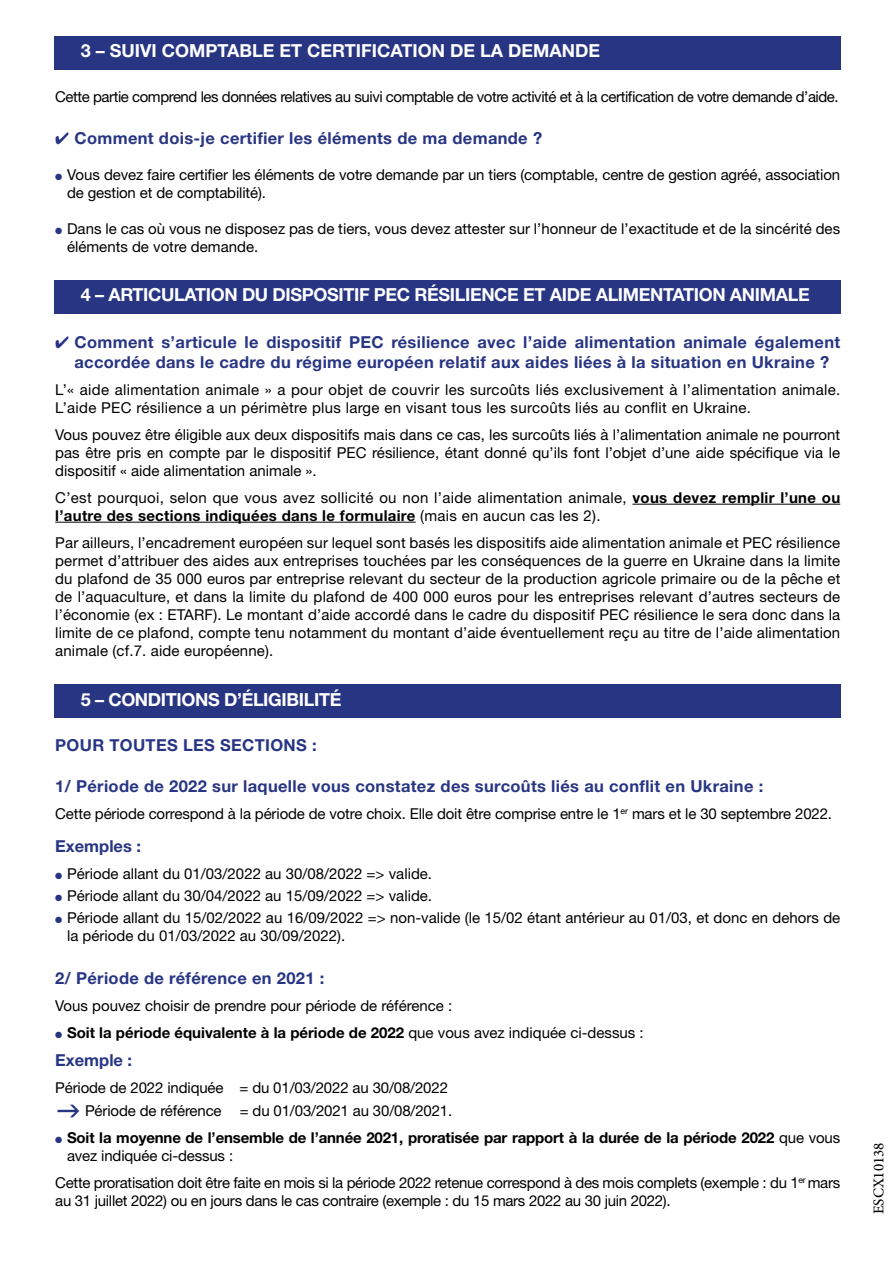
<style>
.page{position:relative;width:893px;height:1263px;background:#fff}
.page>*{position:absolute;margin:0;border:0;box-sizing:border-box;transform-origin:0 0}
.t1{font:700 18px "Helvetica Neue LT Std";letter-spacing:-.02em;color:#fff}
.t2{font:700 18px "Helvetica Neue LT Std";color:#fff}
.t3{font:700 16.5px/19.8px "Helvetica Neue LT Std";letter-spacing:.02em;color:#283583;text-align:center}
.t4{font:700 16.5px "Helvetica Neue LT Std";color:#283583}
.t5{font:15px/18px "Helvetica Neue LT Std";color:#000}
.t6{font:15px/18px "Helvetica Neue LT Std";letter-spacing:.02em;color:#000}
.t7{font:700 15px/18px "Helvetica Neue LT Std";letter-spacing:-.01em;color:#000}
.t8{font:15px/18px "Helvetica Neue LT Std";letter-spacing:-.02em;color:#000}
.t9{font:15px "Helvetica Neue LT Std";letter-spacing:-.03em;color:#000}
.t10{font:500 15px "Minion Pro";color:#000}
.s1{color:#283583}
.s2{font-weight:700}
.s3{font-weight:400}
</style>
<div class="page">
<hr style="left:632px;top:504px;width:208px;height:1px;background:#000">
<hr style="left:55px;top:522px;width:361px;height:1px;background:#000">
<div style="left:54px;top:36px;width:786px;height:33px;background:#283583"></div>
<div style="left:54px;top:280px;width:786px;height:33px;background:#283583"></div>
<div style="left:54px;top:684px;width:786px;height:34px;background:#283583"></div>
<p class="t2" style="left:81px;top:40px;width:521px">3 – SUIVI COMPTABLE ET CERTIFICATION DE LA DEMANDE</p>
<p class="t9" style="left:55px;top:88px;width:785px">Cette partie comprend les données relatives au suivi comptable de votre activité et à la certifcation de votre demande d’aide.</p>
<p class="t3" style="left:55px;top:128px;width:488px">✔ Comment dois-je certifer les éléments de ma demande ?</p>
<p class="t5" style="left:67px;top:165px;width:775px;text-indent:-12px"><span class="s1">●</span> Vous devez faire certifer les éléments de votre demande par un tiers (comptable, centre de gestion agréé, association de gestion et de comptabilité).</p>
<p class="t5" style="left:67px;top:219px;width:775px;text-indent:-12px"><span class="s1">●</span> Dans le cas où vous ne disposez pas de tiers, vous devez attester sur l’honneur de l’exactitude et de la sincérité des éléments de votre demande.</p>
<p class="t1" style="left:81px;top:284px;width:730px">4 – ARTICULATION DU DISPOSITIF PEC RÉSILIENCE ET AIDE ALIMENTATION ANIMALE</p>
<p class="t3" style="left:55px;top:332px;width:786px">✔ Comment s’articule le dispositif PEC résilience avec l’aide alimentation animale également accordée dans le cadre du régime européen relatif aux aides liées à la situation en Ukraine ?</p>
<p class="t6" style="left:55px;top:380px;width:786px">L’« aide alimentation animale » a pour objet de couvrir les surcoûts liés exclusivement à l’alimentation animale.<br>L’aide PEC résilience a un périmètre plus large en visant tous les surcoûts liés au confit en Ukraine.</p>
<p class="t5" style="left:55px;top:425px;width:786px;text-align:justify">Vous pouvez être éligible aux deux dispositifs mais dans ce cas, les surcoûts liés à l’alimentation animale ne pourront pas être pris en compte par le dispositif PEC résilience, étant donné qu’ils font l’objet d’une aide spécifque via le dispositif « aide alimentation animale ».</p>
<p class="t6" style="left:55px;top:488px;width:787px">C’est pourquoi, selon que vous avez sollicité ou non l’aide alimentation animale, <span class="s2">vous devez remplir l’une ou l’autre des sections indiquées dans le formulaire</span> (mais en aucun cas les 2).</p>
<p class="t5" style="left:55px;top:533px;width:787px;text-align:justify">Par ailleurs, l’encadrement européen sur lequel sont basés les dispositifs aide alimentation animale et PEC résilience permet d’attribuer des aides aux entreprises touchées par les conséquences de la guerre en Ukraine dans la limite du plafond de 35 000 euros par entreprise relevant du secteur de la production agricole primaire ou de la pêche et de l’aquaculture, et dans la limite du plafond de 400 000 euros pour les entreprises relevant d’autres secteurs de l’économie (ex : ETARF). Le montant d’aide accordé dans le cadre du dispositif PEC résilience le sera donc dans la limite de ce plafond, compte tenu notamment du montant d’aide éventuellement reçu au titre de l’aide alimentation animale (cf.7. aide européenne).</p>
<p class="t1" style="left:81px;top:688px;width:262px">5 – CONDITIONS D’ÉLIGIBILITÉ</p>
<p class="t3" style="left:55px;top:735px;width:263px">POUR TOUTES LES SECTIONS :</p>
<p class="t3" style="left:55px;top:776px;width:709px">1/ Période de 2022 sur laquelle vous constatez des surcoûts liés au confit en Ukraine :</p>
<p class="t5" style="left:55px;top:805px;width:778px">Cette période correspond à la période de votre choix. Elle doit être comprise entre le 1<sup>er</sup> mars et le 30 septembre 2022.</p>
<p class="t4" style="left:55px;top:836px;width:87px">Exemples :</p>
<p class="t5" style="left:55px;top:864px;width:378px"><span class="s1">●</span> Période allant du 01/03/2022 au 30/08/2022 =&gt; valide.</p>
<p class="t5" style="left:55px;top:887px;width:378px"><span class="s1">●</span> Période allant du 30/04/2022 au 15/09/2022 =&gt; valide.</p>
<p class="t5" style="left:55px;top:909px;width:786px"><span class="s1">●</span> Période allant du 15/02/2022 au 16/09/2022 =&gt; non-valide (le 15/02 étant antérieur au 01/03, et donc en dehors de</p>
<p class="t5" style="left:67px;top:927px;width:280px">la période du 01/03/2022 au 30/09/2022).</p>
<p class="t3" style="left:55px;top:967px;width:271px">2/ Période de référence en 2021 :</p>
<p class="t5" style="left:55px;top:996px;width:399px">Vous pouvez choisir de prendre pour période de référence :</p>
<p class="t7" style="left:55px;top:1023px;width:590px"><span class="s1">●</span> Soit la période équivalente à la période de 2022 <span class="s3">que vous avez indiquée ci-dessus :</span></p>
<p class="t4" style="left:55px;top:1050px;width:78px">Exemple :</p>
<p class="t5" style="left:55px;top:1077px;width:399px;line-height:22.2px;text-align:right">Période de 2022 indiquée = du 01/03/2022 au 30/08/2022<br>Période de référence = du 01/03/2021 au 30/08/2021.</p>
<p class="t7" style="left:67px;top:1128px;width:775px;text-indent:-12px"><span class="s1">●</span> Soit la moyenne de l’ensemble de l’année 2021, proratisée par rapport à la durée de la période 2022 <span class="s3">que vous avez indiquée ci-dessus :</span></p>
<p class="t8" style="left:55px;top:1173px;width:786px">Cette proratisation doit être faite en mois si la période 2022 retenue correspond à des mois complets (exemple : du 1<sup>er</sup> mars au 31 juillet 2022) ou en jours dans le cas contraire (exemple : du 15 mars 2022 au 30 juin 2022).</p>
<p class="t10" style="left:869px;top:1214px;width:73px;rotate:-90deg">ESCX10138</p>
</div>
